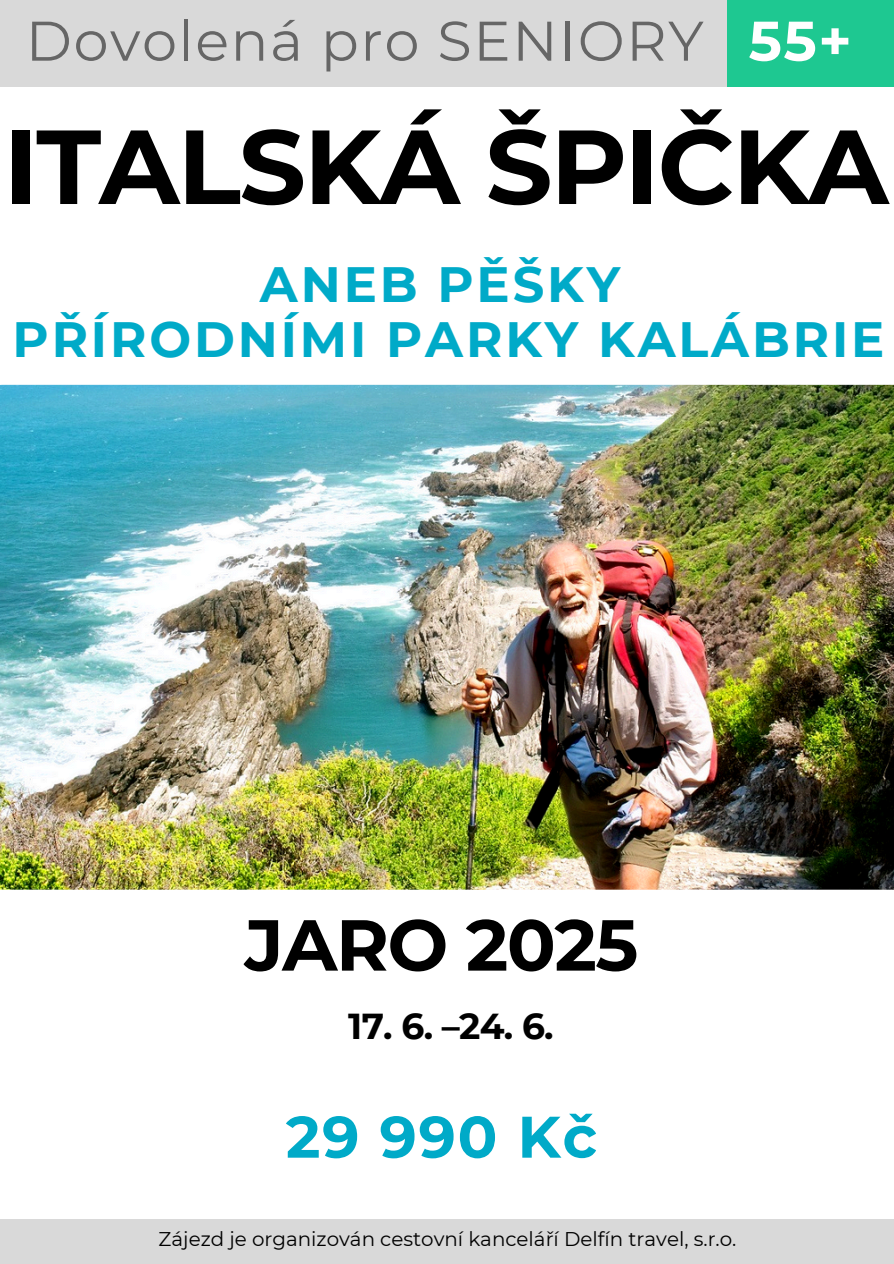
<style>
.page{position:relative;width:894px;height:1264px;background:#fff}
.page>*{position:absolute;margin:0;border:0;box-sizing:border-box;transform-origin:0 0}
.t1{font:700 105px "Montserrat";letter-spacing:-.02em;color:#000}
.t2{font:700 72px "Montserrat";letter-spacing:-.02em;color:#000}
.t3{font:700 58.5px "Montserrat";letter-spacing:.03em;color:#00aac8}
.t4{font:55.65px "Montserrat";letter-spacing:.03em;color:#666}
.t5{font:700 55.65px "Montserrat";color:#fff}
.t6{font:700 49.5px/55.2px "Montserrat";letter-spacing:.06em;color:#00aac8;text-align:center}
.t7{font:700 36px "Montserrat";color:#000}
.t8{font:19.8px "Montserrat";color:#000}
</style>
<div class="page">
<div style="left:0;top:0;width:841px;height:87px;background:#d9d9d9"></div>
<div style="left:727px;top:0;width:166px;height:87px;background:#1ec891"></div>
<div style="left:0;top:1219px;width:893px;height:44px;background:#d9d9d9"></div>
<img style="left:0;top:385px;width:893px;height:504px">
<h4 class="t4" style="left:26px;top:7px;width:679px">Dovolená pro SENIORY</h4>
<p class="t5" style="left:748px;top:7px;width:105px">55+</p>
<p class="t1" style="left:4px;top:102px;width:886px">ITALSKÁ ŠPIČKA</p>
<h3 class="t6" style="left:13px;top:256px;width:873px">ANEB PĚŠKY<br>PŘÍRODNÍMI PARKY KALÁBRIE</h3>
<h1 class="t2" style="left:244px;top:900px;width:395px">JARO 2025</h1>
<h6 class="t7" style="left:348px;top:1003px;width:207px">17. 6. –24. 6.</h6>
<h2 class="t3" style="left:286px;top:1100px;width:313px">29 990 Kč</h2>
<h5 class="t8" style="left:159px;top:1226px;width:579px">Zájezd je organizován cestovní kanceláří Delfín travel, s.r.o.</h5>
</div>
